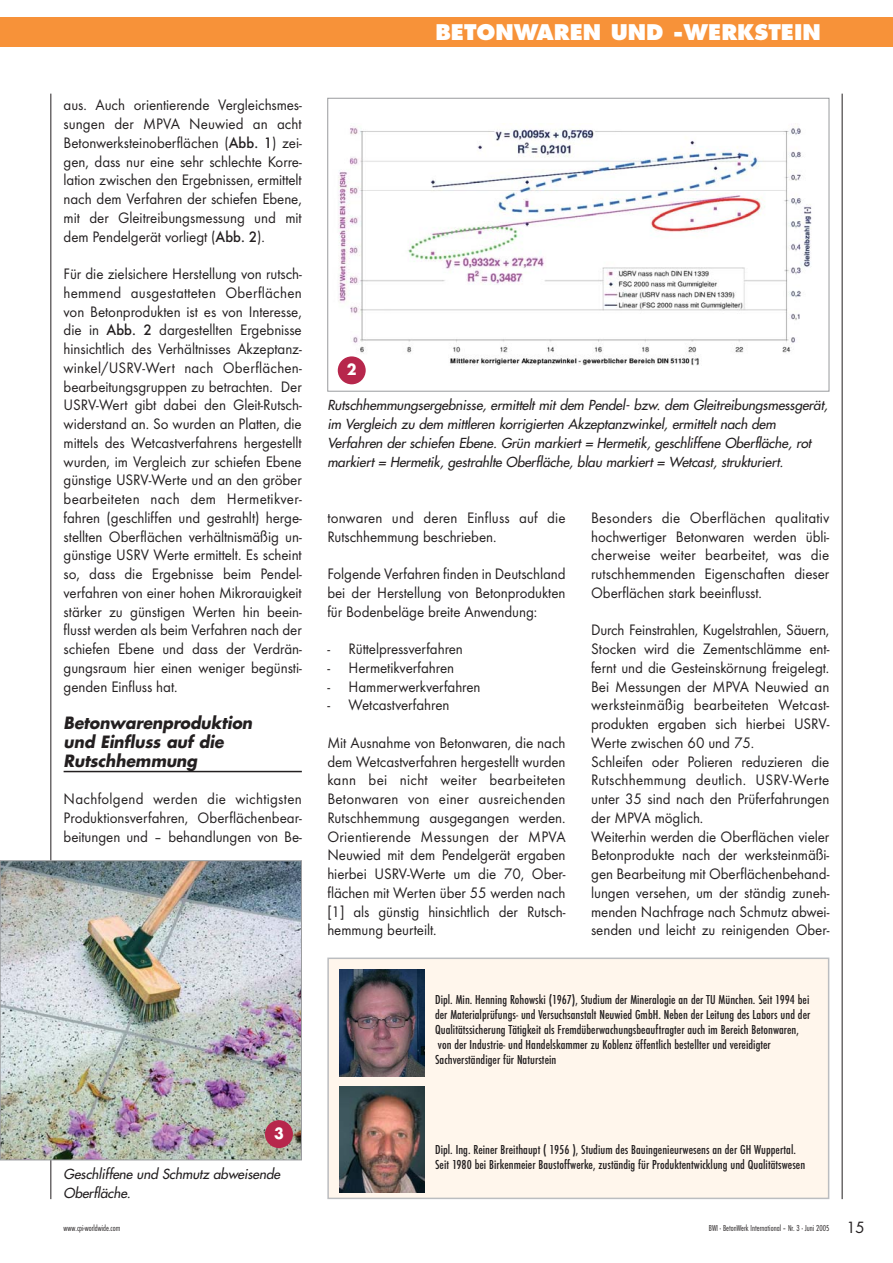
<style>
.page{position:relative;width:893px;height:1263px;background:#fff}
.page>*{position:absolute;margin:0;border:0;box-sizing:border-box;transform-origin:0 0}
.t1{font:800 21px "Futura";color:#fff}
.t2{font:italic 700 16.5px/18.8px "Futura";color:#231f20;scale:.95 1}
.t3{font:15.75px/18.8px "Futura T";letter-spacing:-.005em;color:#231f20;text-align:justify;scale:.95 1}
.t4{font:15px "Futura";color:#231f20}
.t5{font:700 15px "Futura";color:#fff;scale:.95 1}
.t6{font:500 condensed 13.5px/15px "Futura T";letter-spacing:.005em;color:#231f20}
.t7{font:italic 13.5px/18.8px "Futura";letter-spacing:-.005em;color:#231f20}
.t8{font:300 condensed 9px "Futura T";color:#231f20}
.s1{font-weight:500}
</style>
<div class="page">
<hr style="left:841px;top:94px;width:1px;height:1105px;background:#231f20">
<hr style="left:51px;top:94px;width:1px;height:1105px;background:#231f20">
<hr style="left:64px;top:771px;width:238px;height:1px;background:#231f20">
<img style="left:337px;top:127px;width:475px;height:243px">
<div style="left:327px;top:98px;width:502px;height:294px;border:1px solid #999b9e"></div>
<div style="left:0;top:17px;width:892px;height:30px;background:#f79239"></div>
<div style="left:328px;top:958px;width:500px;height:240px;background:#fff6ec"></div>
<div style="left:327px;top:958px;width:502px;height:241px;border:2px solid #bbbdc0"></div>
<img style="left:339px;top:970px;width:85px;height:106px">
<img style="left:339px;top:1086px;width:85px;height:107px">
<img style="left:2px;top:862px;width:298px;height:296px">
<div style="left:0;top:860px;width:302px;height:300px;border:1px solid #999b9e"></div>
<div style="left:338px;top:356px;width:27px;height:28px;background:#b7274c;border-radius:50%"></div>
<div style="left:265px;top:1120px;width:28px;height:28px;background:#b7274c;border-radius:50%"></div>
<p class="t3" style="left:64px;top:97px;width:252px">aus. Auch orientierende Vergleichsmes&shy;sungen der MPVA Neuwied an acht Betonwerksteinoberflächen (<span class="s1">Abb. 1</span>) zei&shy;gen, dass nur eine sehr schlechte Korre&shy;lation zwischen den Ergebnissen, ermittelt nach dem Verfahren der schiefen Ebene, mit der Gleitreibungsmessung und mit dem Pendelgerät vorliegt (<span class="s1">Abb. 2</span>).</p>
<p class="t3" style="left:64px;top:265px;width:252px">Für die zielsichere Herstellung von rutsch&shy;hemmend ausgestatteten Oberflächen von Betonprodukten ist es von Interesse, die in <span class="s1">Abb. 2</span> dargestellten Ergebnisse hinsichtlich des Verhältnisses Akzeptanz&shy;winkel/USRV-Wert nach Oberflächen&shy;bearbeitungsgruppen zu betrachten. Der USRV-Wert gibt dabei den Gleit-Rutsch&shy;widerstand an. So wurden an Platten, die mittels des Wetcastverfahrens hergestellt wurden, im Vergleich zur schiefen Ebene günstige USRV-Werte und an den gröber bearbeiteten nach dem Hermetikver&shy;fahren (geschliffen und gestrahlt) herge&shy;stellten Oberflächen verhältnismäßig un&shy;günstige USRV Werte ermittelt. Es scheint so, dass die Ergebnisse beim Pendel&shy;verfahren von einer hohen Mikrorauigkeit stärker zu günstigen Werten hin beein&shy;flusst werden als beim Verfahren nach der schiefen Ebene und dass der Verdrän&shy;gungsraum hier einen weniger begünsti&shy;genden Einfluss hat.</p>
<p class="t2" style="left:64px;top:715px;width:203px">Betonwarenproduktion und Einfluss auf die<br>Rutschhemmung</p>
<p class="t3" style="left:64px;top:790px;width:252px">Nachfolgend werden die wichtigsten Produktionsverfahren, Oberflächenbear&shy;beitungen und – behandlungen von Be-</p>
<h1 class="t1" style="left:435px;top:23px;width:387px">BETONWAREN UND -WERKSTEIN</h1>
<p class="t5" style="left:347px;top:363px;width:12px">2</p>
<p class="t7" style="left:327px;top:397px;width:504px">Rutschhemmungsergebnisse, ermittelt mit dem Pendel- bzw. dem Gleitreibungsmessgerät, im Vergleich zu dem mittleren korrigierten Akzeptanzwinkel, ermittelt nach dem Verfahren der schiefen Ebene. Grün markiert = Hermetik, geschliffene Oberfläche, rot markiert = Hermetik, gestrahlte Oberfläche, blau markiert = Wetcast, strukturiert.</p>
<p class="t3" style="left:327px;top:509px;width:252px">tonwaren und deren Einfluss auf die<br>Rutschhemmung beschrieben.</p>
<p class="t3" style="left:327px;top:565px;width:252px">Folgende Verfahren finden in Deutschland bei der Herstellung von Betonprodukten für Bodenbeläge breite Anwendung:</p>
<p class="t3" style="left:327px;top:640px;width:144px">- Rüttelpressverfahren</p>
<p class="t3" style="left:327px;top:659px;width:135px">- Hermetikverfahren</p>
<p class="t3" style="left:327px;top:678px;width:163px">- Hammerwerkverfahren</p>
<p class="t3" style="left:327px;top:697px;width:130px">- Wetcastverfahren</p>
<p class="t3" style="left:327px;top:734px;width:252px">Mit Ausnahme von Betonwaren, die nach dem Wetcastverfahren hergestellt wurden kann bei nicht weiter bearbeiteten Betonwaren von einer ausreichenden Rutschhemmung ausgegangen werden.<br>Orientierende Messungen der MPVA Neuwied mit dem Pendelgerät ergaben hierbei USRV-Werte um die 70, Ober&shy;flächen mit Werten über 55 werden nach [1] als günstig hinsichtlich der Rutsch&shy;hemmung beurteilt.</p>
<p class="t3" style="left:591px;top:509px;width:252px">Besonders die Oberflächen qualitativ hochwertiger Betonwaren werden übli&shy;cherweise weiter bearbeitet, was die rutschhemmenden Eigenschaften dieser Oberflächen stark beeinflusst.</p>
<p class="t3" style="left:591px;top:622px;width:252px;text-align:left">Durch Feinstrahlen, Kugelstrahlen, Säuern, Stocken wird die Zementschlämme ent&shy;fernt und die Gesteinskörnung freigelegt.<br>Bei Messungen der MPVA Neuwied an werksteinmäßig bearbeiteten Wetcast&shy;produkten ergaben sich hierbei USRV-Werte zwischen 60 und 75.<br>Schleifen oder Polieren reduzieren die Rutschhemmung deutlich. USRV-Werte unter 35 sind nach den Prüferfahrungen der MPVA möglich.<br>Weiterhin werden die Oberflächen vieler Betonprodukte nach der werksteinmäßi&shy;gen Bearbeitung mit Oberflächenbehand&shy;lungen versehen, um der ständig zuneh&shy;menden Nachfrage nach Schmutz abwei&shy;senden und leicht zu reinigenden Ober-</p>
<p class="t6" style="left:435px;top:993px;width:377px">Dipl. Min. Henning Rohowski (1967), Studium der Mineralogie an der TU München. Seit 1994 bei der Materialprüfungs- und Versuchsanstalt Neuwied GmbH. Neben der Leitung des Labors und der Qualitätssicherung Tätigkeit als Fremdüberwachungsbeauftragter auch im Bereich Betonwaren, von der Industrie- und Handelskammer zu Koblenz öffentlich bestellter und vereidigter Sachverständiger für Naturstein</p>
<p class="t5" style="left:274px;top:1127px;width:12px">3</p>
<p class="t7" style="left:64px;top:1166px;width:220px">Geschliffene und Schmutz abweisende<br>Oberfläche.</p>
<p class="t6" style="left:435px;top:1143px;width:371px">Dipl. Ing. Reiner Breithaupt ( 1956 ), Studium des Bauingenieurwesens an der GH Wuppertal.<br>Seit 1980 bei Birkenmeier Baustoffwerke, zuständig für Produktentwicklung und Qualitätswesen</p>
<p class="t8" style="left:64px;top:1224px;width:58px">www.cpi-worldwide.com</p>
<p class="t8" style="left:708px;top:1224px;width:122px">BWI - BetonWerk International – Nr. 3 - Juni 2005</p>
<p class="t4" style="left:846px;top:1220px;width:20px">15</p>
</div>
